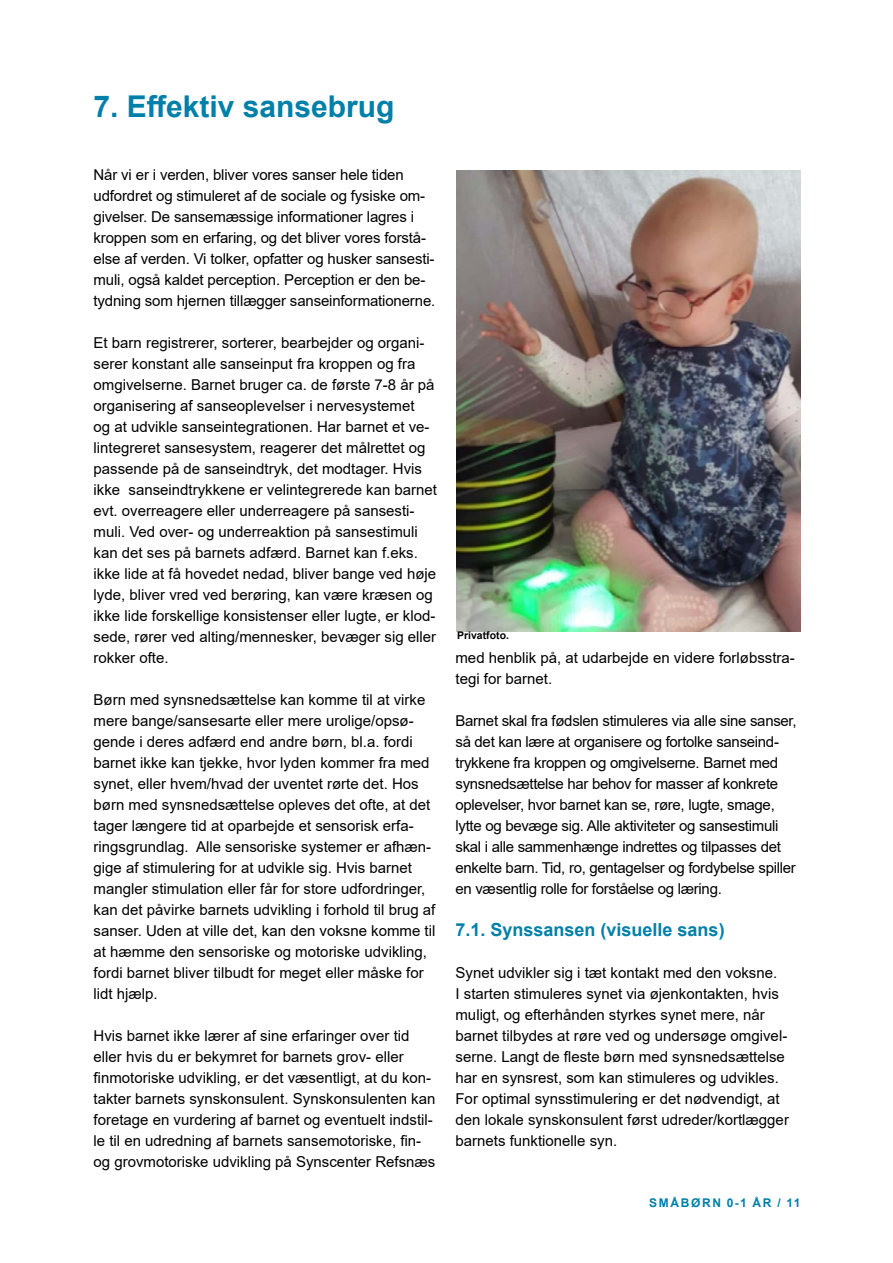
<style>
.page{position:relative;width:893px;height:1263px;background:#fff}
.page>*{position:absolute;margin:0;border:0;box-sizing:border-box;transform-origin:0 0}
.Rubrik_H2{font:700 30px "Arial";color:#0080a9}
.Underrubrik_H3{font:700 18px "Arial";color:#0080a9}
.t1{font:15px/21px "Arial";color:#000}
.t2{font:15px/21px "Arial";letter-spacing:-.02em;color:#000}
.t3{font:700 12px "Arial";letter-spacing:.135em;color:#0080a9}
.t4{font:700 10.5px "Arial";color:#000}
</style>
<div class="page">
<img style="left:457px;top:170px;width:343px;height:461px">
<h2 class="Rubrik_H2" style="left:94px;top:85px;width:303px">7. Effektiv sansebrug</h2>
<p class="t1" style="left:94px;top:164px;width:343px">Når vi er i verden, bliver vores sanser hele tiden udfordret og stimuleret af de sociale og fysiske om&shy;givelser. De sansemæssige informationer lagres i kroppen som en erfaring, og det bliver vores forstå&shy;else af verden. Vi tolker, opfatter og husker sansesti&shy;muli, også kaldet perception. Perception er den be&shy;tydning som hjernen tillægger sanseinformationerne.</p>
<p class="t1" style="left:94px;top:332px;width:345px">Et barn registrerer, sorterer, bearbejder og organi&shy;serer konstant alle sanseinput fra kroppen og fra omgivelserne. Barnet bruger ca. de første 7-8 år på organisering af sanseoplevelser i nervesystemet<br>og at udvikle sanseintegrationen. Har barnet et ve&shy;lintegreret sansesystem, reagerer det målrettet og passende på de sanseindtryk, det modtager. Hvis ikke sanseindtrykkene er velintegrerede kan barnet evt. overreagere eller underreagere på sansesti&shy;muli. Ved over- og underreaktion på sansestimuli kan det ses på barnets adfærd. Barnet kan f.eks. ikke lide at få hovedet nedad, bliver bange ved høje lyde, bliver vred ved berøring, kan være kræsen og ikke lide forskellige konsistenser eller lugte, er klod&shy;sede, rører ved alting/mennesker, bevæger sig eller rokker ofte.</p>
<p class="t1" style="left:94px;top:689px;width:343px">Børn med synsnedsættelse kan komme til at virke mere bange/sansesarte eller mere urolige/opsø&shy;gende i deres adfærd end andre børn, bl.a. fordi barnet ikke kan tjekke, hvor lyden kommer fra med synet, eller hvem/hvad der uventet rørte det. Hos børn med synsnedsættelse opleves det ofte, at det tager længere tid at oparbejde et sensorisk erfa&shy;ringsgrundlag. Alle sensoriske systemer er afhæn&shy;gige af stimulering for at udvikle sig. Hvis barnet mangler stimulation eller får for store udfordringer, kan det påvirke barnets udvikling i forhold til brug af sanser. Uden at ville det, kan den voksne komme til at hæmme den sensoriske og motoriske udvikling, fordi barnet bliver tilbudt for meget eller måske for lidt hjælp.</p>
<p class="t1" style="left:94px;top:1025px;width:343px">Hvis barnet ikke lærer af sine erfaringer over tid eller hvis du er bekymret for barnets grov- eller finmotoriske udvikling, er det væsentligt, at du kon&shy;takter barnets synskonsulent. Synskonsulenten kan foretage en vurdering af barnet og eventuelt indstil&shy;le til en udredning af barnets sansemotoriske, fin&shy;og grovmotoriske udvikling på Synscenter Refsnæs</p>
<p class="t4" style="left:457px;top:628px;width:53px">Privatfoto.</p>
<p class="t1" style="left:455px;top:647px;width:341px">med henblik på, at udarbejde en videre forløbsstra&shy;tegi for barnet.</p>
<p class="t2" style="left:455px;top:710px;width:343px">Barnet skal fra fødslen stimuleres via alle sine sanser, så det kan lære at organisere og fortolke sanseind&shy;trykkene fra kroppen og omgivelserne. Barnet med synsnedsættelse har behov for masser af konkrete oplevelser, hvor barnet kan se, røre, lugte, smage, lytte og bevæge sig. Alle aktiviteter og sansestimuli skal i alle sammenhænge indrettes og tilpasses det enkelte barn. Tid, ro, gentagelser og fordybelse spiller en væsentlig rolle for forståelse og læring.</p>
<h3 class="Underrubrik_H3" style="left:455px;top:917px;width:271px">7.1. Synssansen (visuelle sans)</h3>
<p class="t1" style="left:455px;top:962px;width:335px">Synet udvikler sig i tæt kontakt med den voksne.<br>I starten stimuleres synet via øjenkontakten, hvis muligt, og efterhånden styrkes synet mere, når barnet tilbydes at røre ved og undersøge omgivel&shy;serne. Langt de fleste børn med synsnedsættelse har en synsrest, som kan stimuleres og udvikles.<br>For optimal synsstimulering er det nødvendigt, at den lokale synskonsulent først udreder/kortlægger barnets funktionelle syn.</p>
<p class="t3" style="left:649px;top:1194px;width:153px">SMÅBØRN 0-1 ÅR / 11</p>
</div>
